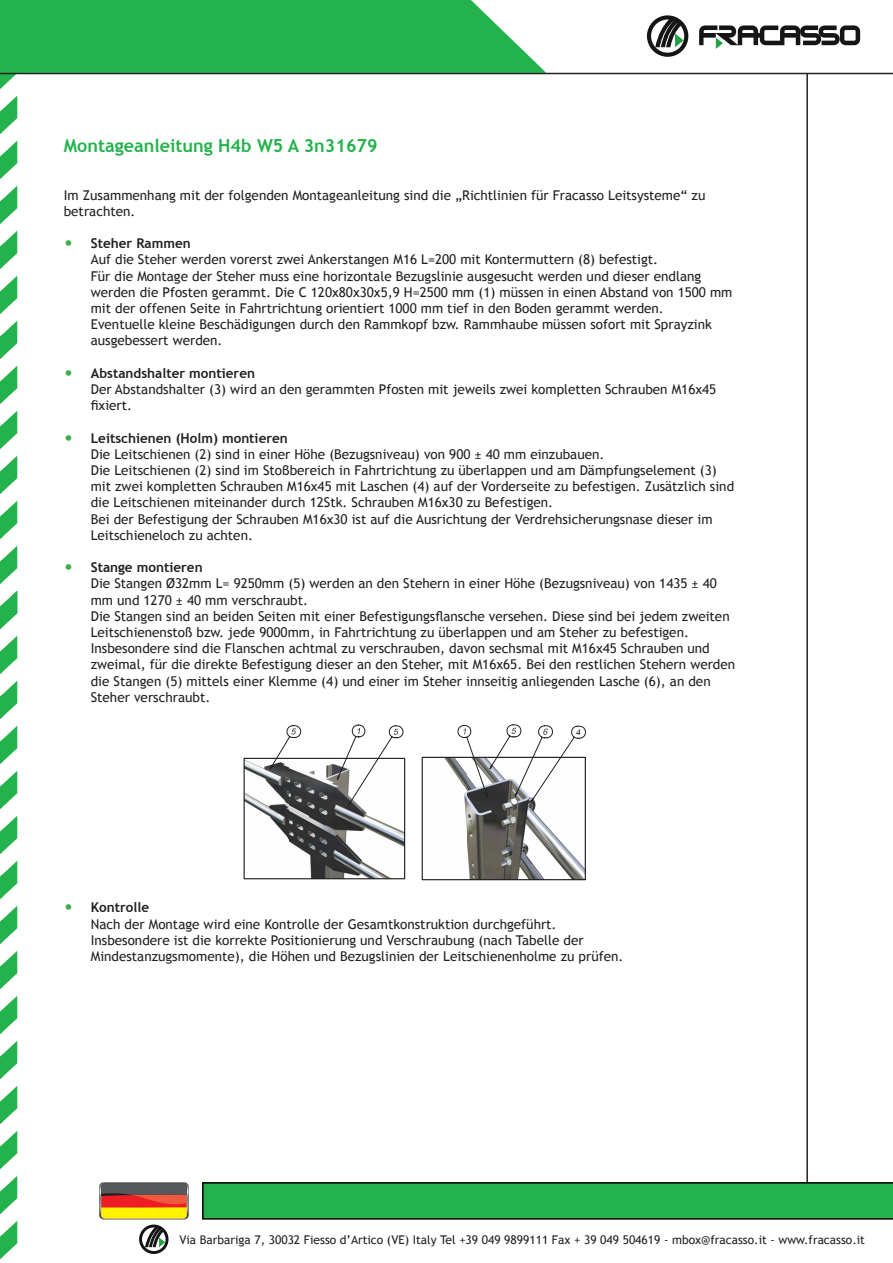
<style>
.page{position:relative;width:893px;height:1263px;background:#fff}
.page>*{position:absolute;margin:0;border:0;box-sizing:border-box;transform-origin:0 0}
.t1{font:700 18px "Trebuchet MS";color:#23b24b}
.t2{font:13.5px/16.2px "Trebuchet MS";color:#231f20}
.t3{font:12px "Trebuchet MS";color:#231f20}
.s1{font-weight:700;font-size:18px;color:#40ae49}
.s2{font-weight:700}
</style>
<div class="page">
<hr style="left:806px;top:74px;width:2px;height:1120px;background:#231f20">
<svg style="left:202px;top:1182px;width:691px;height:38px;background:#23a446"></svg>
<svg style="left:699px;top:25px;width:161px;height:24px"></svg>
<svg style="left:647px;top:15px;width:41px;height:42px"></svg>
<svg style="left:0;top:636px;width:17px;height:38px"></svg>
<svg style="left:0;top:681px;width:17px;height:38px"></svg>
<svg style="left:0;top:726px;width:17px;height:38px"></svg>
<svg style="left:0;top:771px;width:17px;height:38px"></svg>
<svg style="left:0;top:816px;width:17px;height:38px"></svg>
<svg style="left:0;top:861px;width:17px;height:38px"></svg>
<svg style="left:0;top:906px;width:17px;height:38px"></svg>
<svg style="left:0;top:951px;width:17px;height:38px"></svg>
<svg style="left:0;top:996px;width:17px;height:38px"></svg>
<svg style="left:0;top:1041px;width:17px;height:38px"></svg>
<svg style="left:0;top:1086px;width:17px;height:38px"></svg>
<svg style="left:0;top:1131px;width:17px;height:38px"></svg>
<svg style="left:0;top:1176px;width:17px;height:38px"></svg>
<svg style="left:0;top:1221px;width:17px;height:38px"></svg>
<svg style="left:0;top:0;width:546px;height:89px"></svg>
<svg style="left:0;top:96px;width:17px;height:38px"></svg>
<svg style="left:0;top:141px;width:17px;height:38px"></svg>
<svg style="left:0;top:186px;width:17px;height:38px"></svg>
<svg style="left:0;top:231px;width:17px;height:38px"></svg>
<svg style="left:0;top:276px;width:17px;height:38px"></svg>
<svg style="left:0;top:321px;width:17px;height:38px"></svg>
<svg style="left:0;top:366px;width:17px;height:38px"></svg>
<svg style="left:0;top:411px;width:17px;height:38px"></svg>
<svg style="left:0;top:456px;width:17px;height:38px"></svg>
<svg style="left:0;top:501px;width:17px;height:38px"></svg>
<svg style="left:0;top:546px;width:17px;height:38px"></svg>
<svg style="left:0;top:591px;width:17px;height:38px"></svg>
<svg style="left:99px;top:1182px;width:90px;height:72px"></svg>
<hr style="left:0;top:73px;width:893px;height:1px;background:#231f20">
<img style="left:246px;top:760px;width:157px;height:117px">
<div style="left:244px;top:758px;width:161px;height:121px;border:1px solid #231f20"></div>
<svg style="left:268px;top:725px;width:33px;height:47px"></svg>
<svg style="left:335px;top:724px;width:69px;height:85px"></svg>
<img style="left:445px;top:759px;width:139px;height:119px">
<div style="left:422px;top:757px;width:164px;height:123px;border:1px solid #231f20"></div>
<svg style="left:457px;top:724px;width:129px;height:81px"></svg>
<h1 class="t1" style="left:64px;top:135px;width:315px">Montageanleitung H4b W5 A 3n31679</h1>
<p class="t2" style="left:64px;top:187px;width:643px">Im Zusammenhang mit der folgenden Montageanleitung sind die „Richtlinien für Fracasso Leitsysteme“ zu betrachten.</p>
<p class="t2" style="left:91px;top:235px;width:643px;text-indent:-27px"><span class="s1">•</span> <span class="s2">Steher Rammen<br></span>Auf die Steher werden vorerst zwei Ankerstangen M16 L=200 mit Kontermuttern (8) befestigt.<br>Für die Montage der Steher muss eine horizontale Bezugslinie ausgesucht werden und dieser endlang werden die Pfosten gerammt. Die C 120x80x30x5,9 H=2500 mm (1) müssen in einen Abstand von 1500 mm mit der offenen Seite in Fahrtrichtung orientiert 1000 mm tief in den Boden gerammt werden.<br>Eventuelle kleine Beschädigungen durch den Rammkopf bzw. Rammhaube müssen sofort mit Sprayzink ausgebessert werden.</p>
<p class="t2" style="left:91px;top:365px;width:627px;text-indent:-27px"><span class="s1">•</span> <span class="s2">Abstandshalter montieren<br></span>Der Abstandshalter (3) wird an den gerammten Pfosten mit jeweils zwei kompletten Schrauben M16x45 fixiert.</p>
<p class="t2" style="left:91px;top:430px;width:645px;text-indent:-27px"><span class="s1">•</span> <span class="s2">Leitschienen (Holm) montieren<br></span>Die Leitschienen (2) sind in einer Höhe (Bezugsniveau) von 900 ± 40 mm einzubauen.<br>Die Leitschienen (2) sind im Stoβbereich in Fahrtrichtung zu überlappen und am Dämpfungselement (3) mit zwei kompletten Schrauben M16x45 mit Laschen (4) auf der Vorderseite zu befestigen. Zusätzlich sind die Leitschienen miteinander durch 12Stk. Schrauben M16x30 zu Befestigen.<br>Bei der Befestigung der Schrauben M16x30 ist auf die Ausrichtung der Verdrehsicherungsnase dieser im Leitschieneloch zu achten.</p>
<p class="t2" style="left:91px;top:559px;width:646px;text-indent:-27px"><span class="s1">•</span> <span class="s2">Stange montieren<br></span>Die Stangen Ø32mm L= 9250mm (5) werden an den Stehern in einer Höhe (Bezugsniveau) von 1435 ± 40 mm und 1270 ± 40 mm verschraubt.<br>Die Stangen sind an beiden Seiten mit einer Befestigungsflansche versehen. Diese sind bei jedem zweiten Leitschienenstoß bzw. jede 9000mm, in Fahrtrichtung zu überlappen und am Steher zu befestigen.<br>Insbesondere sind die Flanschen achtmal zu verschrauben, davon sechsmal mit M16x45 Schrauben und zweimal, für die direkte Befestigung dieser an den Steher, mit M16x65. Bei den restlichen Stehern werden die Stangen (5) mittels einer Klemme (4) und einer im Steher innseitig anliegenden Lasche (6), an den Steher verschraubt.</p>
<p class="t2" style="left:91px;top:900px;width:534px;text-indent:-27px"><span class="s1">•</span> <span class="s2">Kontrolle<br></span>Nach der Montage wird eine Kontrolle der Gesamtkonstruktion durchgeführt.<br>Insbesondere ist die korrekte Positionierung und Verschraubung (nach Tabelle der Mindestanzugsmomente), die Höhen und Bezugslinien der Leitschienenholme zu prüfen.</p>
<p class="t3" style="left:180px;top:1232px;width:687px">Via Barbariga 7, 30032 Fiesso d’Artico (VE) Italy Tel +39 049 9899111 Fax + 39 049 504619 - mbox@fracasso.it - www.fracasso.it</p>
</div>
